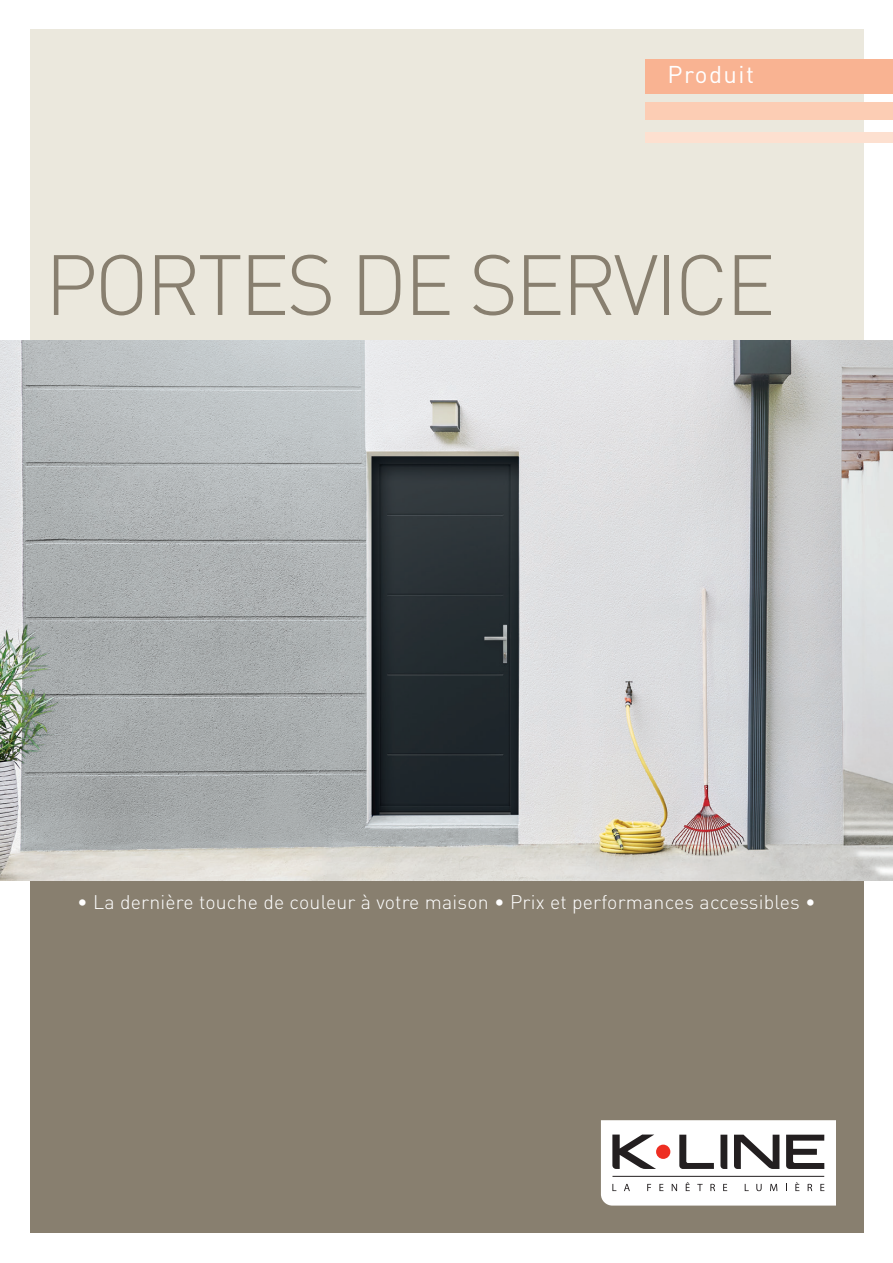
<style>
.page{position:relative;width:893px;height:1263px;background:#fff}
.page>*{position:absolute;margin:0;border:0;box-sizing:border-box;transform-origin:0 0}
.t1{font:300 84px "DIN";letter-spacing:-.04em;color:#887f6f}
.t2{font:24px "DIN";letter-spacing:.06em;color:#fff}
.t3{font:300 19.5px "DIN";letter-spacing:.01em;color:#fff}
</style>
<div class="page">
<div style="left:30px;top:590px;width:833px;height:643px;background:#887f6f"></div>
<svg style="left:601px;top:1120px;width:235px;height:85px;background:#dbd9d9"></svg>
<hr style="left:612px;top:1176px;width:212px;height:1px;background:#231f20">
<div style="left:30px;top:30px;width:833px;height:333px;background:#ebe8dd"></div>
<div style="left:645px;top:60px;width:248px;height:34px;background:#f9b392"></div>
<div style="left:645px;top:102px;width:248px;height:17px;background:#fccdb4"></div>
<div style="left:645px;top:132px;width:248px;height:10px;background:#fde0d0"></div>
<img style="left:0;top:340px;width:893px;height:540px">
<p class="t2" style="left:668px;top:59px;width:88px">Produit</p>
<h1 class="t1" style="left:45px;top:233px;width:732px">PORTES DE SERVICE</h1>
<p class="t3" style="left:77px;top:890px;width:740px">• La dernière touche de couleur à votre maison • Prix et performances accessibles •</p>
</div>
